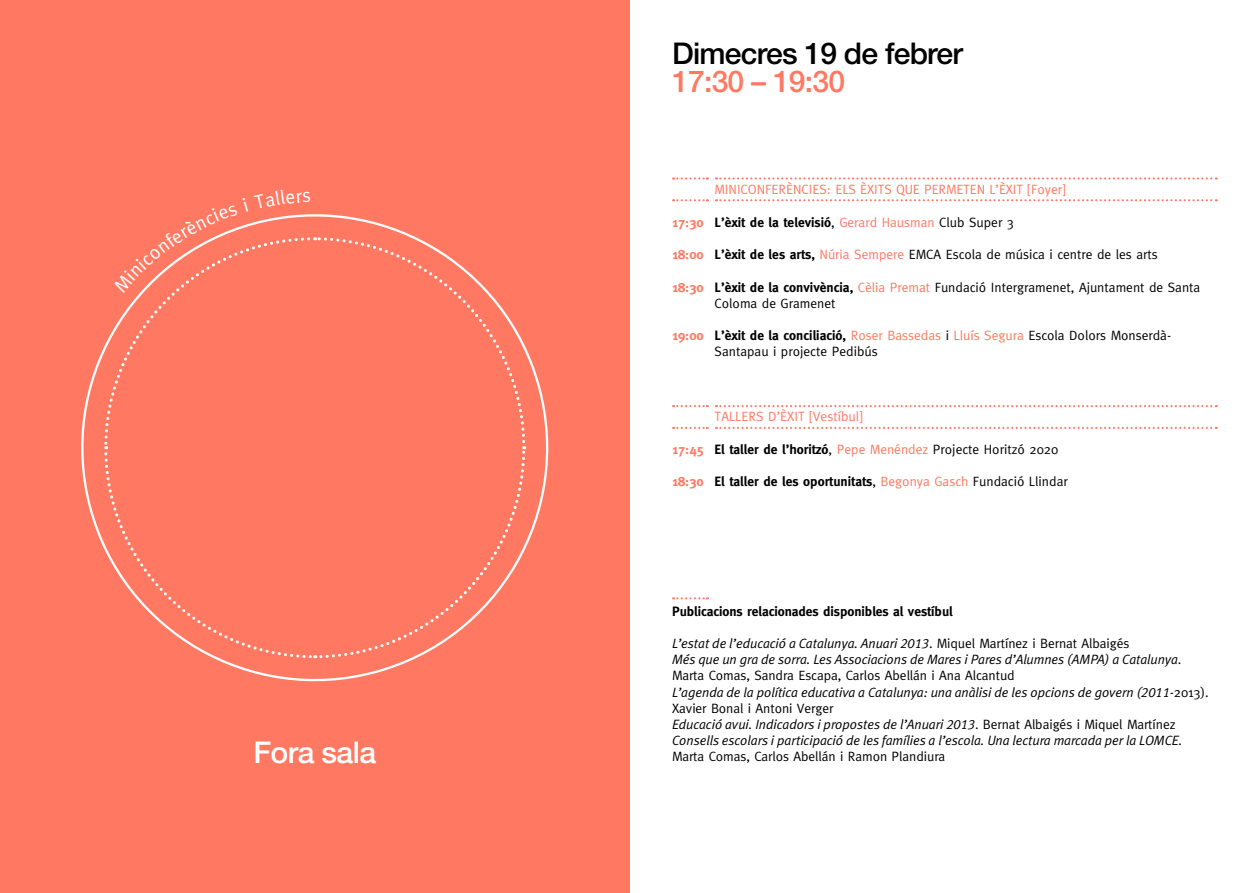
<style>
.page{position:relative;width:1259px;height:893px;background:#fff}
.page>*{position:absolute;margin:0;border:0;box-sizing:border-box;transform-origin:0 0}
.t1{font:500 30px "Helvetica Neue LT Std";letter-spacing:-.025em;color:#000}
.t2{font:500 30px "Helvetica Neue LT Std";letter-spacing:-.025em;color:#ff7962}
.t3{font:500 30px "Helvetica Neue LT Std";letter-spacing:-.02em;color:#fff}
.t4{font:13.5px/16.2px "Meta";color:#000}
.t5{font:italic 13.5px/16.2px "Meta Plus Lining Normal";letter-spacing:-.005em;color:#000}
.t6{font:700 13.5px "Meta";letter-spacing:-.005em;color:#000}
.t7{font:13.5px "Meta";color:#ff7962}
.s1{color:#ff7962}
.s2{font-weight:400}
.s3{font-weight:400;color:#ff7962}
.s4{font-weight:700;color:#ff7962}
.s5{font-weight:700}
.s6{font-family:"Meta";font-style:normal}
</style>
<div class="page">
<div style="left:0;top:0;width:629px;height:893px;background:#ff7962"></div>
<svg style="left:81px;top:349px;width:468px;height:333px"></svg>
<svg style="left:716px;top:199px;width:500px;height:2px"></svg>
<svg style="left:673px;top:199px;width:35px;height:2px"></svg>
<svg style="left:673px;top:177px;width:35px;height:3px"></svg>
<svg style="left:716px;top:177px;width:500px;height:3px"></svg>
<svg style="left:716px;top:427px;width:500px;height:2px"></svg>
<svg style="left:673px;top:427px;width:35px;height:2px"></svg>
<svg style="left:673px;top:405px;width:35px;height:2px"></svg>
<svg style="left:716px;top:405px;width:500px;height:2px"></svg>
<svg style="left:673px;top:597px;width:35px;height:2px"></svg>
<svg style="left:103px;top:214px;width:424px;height:446px"></svg>
<h1 class="t3" style="left:253px;top:734px;width:124px">Fora sala</h1>
<h1 class="t1" style="left:672px;top:35px;width:292px">Dimecres 19 de febrer</h1>
<h1 class="t2" style="left:672px;top:64px;width:174px">17:30 – 19:30</h1>
<p class="t7" style="left:714px;top:182px;width:153px">MINICONFERÈNCIES: Els èxits</p>
<p class="t7" style="left:896px;top:182px;width:9px">que</p>
<p class="t7" style="left:924px;top:182px;width:9px">permeten</p>
<p class="t7" style="left:989px;top:182px;width:17px">l’èxit</p>
<p class="t7" style="left:1027px;top:182px;width:40px">[Foyer]</p>
<p class="t6" style="left:672px;top:214px;width:343px"><span class="s1">17:30</span> L’èxit de la televisió<span class="s2">,</span> <span class="s3">Gerard Hausman</span> <span class="s2">Club Super 3</span></p>
<p class="t4" style="left:672px;top:246px;width:487px"><span class="s4">18:00</span> <span class="s5">L’èxit de les arts,</span> <span class="s1">Núria Sempere</span> EMCA Escola de música i centre de les arts</p>
<p class="t4" style="left:714px;top:279px;width:487px;text-indent:-43px"><span class="s4">18:30</span> <span class="s5">L’èxit de la convivència,</span> <span class="s1">Cèlia Premat</span> Fundació Intergramenet, Ajuntament de Santa<br>Coloma de Gramenet</p>
<p class="t4" style="left:714px;top:327px;width:458px;text-indent:-43px"><span class="s4">19:00</span> <span class="s5">L’èxit de la conciliació,</span> <span class="s1">Roser Bassedas</span> i <span class="s1">Lluís Segura</span> Escola Dolors Monserdà-<br>Santapau i projecte Pedibús</p>
<p class="t7" style="left:714px;top:409px;width:150px">TALLERS D’ÈXIT [Vestíbul]</p>
<p class="t4" style="left:672px;top:441px;width:388px"><span class="s4">17:45</span> <span class="s5">El taller de l’horitzó</span>, <span class="s1">Pepe Menéndez</span> Projecte Horitzó 2020</p>
<p class="t6" style="left:672px;top:474px;width:397px"><span class="s1">18:30</span> El taller de les oportunitats<span class="s2">,</span> <span class="s3">Begonya Gasch</span> <span class="s2">Fundació Llindar</span></p>
<p class="t6" style="left:672px;top:603px;width:282px">Publicacions relacionades disponibles al vestíbul</p>
<p class="t5" style="left:672px;top:635px;width:511px">L’estat de l’educació a Catalunya. Anuari 2013<span class="s6">. Miquel Martínez i Bernat Albaigés<br></span>Més que un gra de sorra. Les Associacions de Mares i Pares d’Alumnes (AMPA) a Catalunya<span class="s6">.</span></p>
<p class="t4" style="left:672px;top:667px;width:344px">Marta Comas, Sandra Escapa, Carlos Abellán i Ana Alcantud</p>
<p class="t5" style="left:672px;top:684px;width:538px">L’agenda de la política educativa a Catalunya: una anàlisi de les opcions de govern (2011-<span class="s6">2013).</span></p>
<p class="t4" style="left:672px;top:700px;width:163px">Xavier Bonal i Antoni Verger</p>
<p class="t5" style="left:672px;top:716px;width:512px">Educació avui. Indicadors i propostes de l’Anuari 2013<span class="s6">. Bernat Albaigés i Miquel Martínez<br></span>Consells escolars i participació de les famílies a l’escola. Una lectura marcada per la LOMCE.</p>
<p class="t4" style="left:672px;top:748px;width:275px">Marta Comas, Carlos Abellán i Ramon Plandiura</p>
</div>
